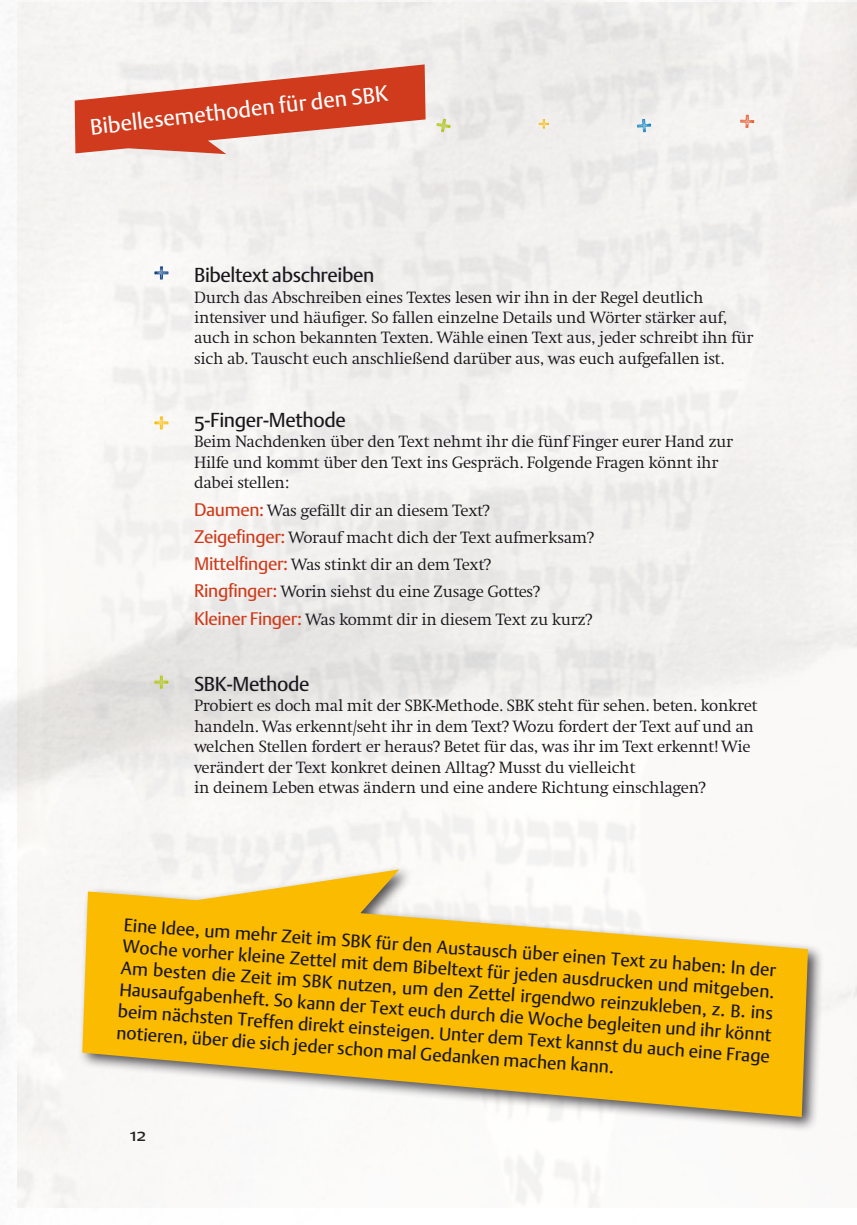
<style>
.page{position:relative;width:857px;height:1225px;background:#fff}
.page>*{position:absolute;margin:0;border:0;box-sizing:border-box;transform-origin:0 0}
.AHA-Text_einfach{font:22px "DTL Argo ST";color:#fff}
.AHA-Zwischenüberschr{font:20px "DTL Argo ST";letter-spacing:-.02em;color:#1a171c}
.t1{font:18px/21.6px "DTL Argo ST";color:#1a171c;text-align:justify}
.AHA-Text_einfach-2{font:300 17px/20.4px "Swift";letter-spacing:-.02em;color:#1a171c}
.s1{font-family:"DTL Argo ST";font-weight:400;font-size:18px;color:#cf3b1c}
</style>
<div class="page">
<img style="left:17px;top:2px;width:839px;height:1206px">
<div style="left:77px;top:865px;width:746px;height:268px;background:#1a171c;opacity:.75"></div>
<svg style="left:82px;top:869px;width:725px;height:248px;fill:#fabb00"></svg>
<svg style="left:75px;top:64px;width:350px;height:90px"></svg>
<svg style="left:154px;top:675px;width:14px;height:14px"></svg>
<svg style="left:154px;top:266px;width:14px;height:13px"></svg>
<svg style="left:154px;top:416px;width:14px;height:13px"></svg>
<p class="AHA-Text_einfach" style="left:89px;top:113px;width:301px;rotate:-6deg">Bibellesemethoden für den SBK</p>
<p class="AHA-Zwischenüberschr" style="left:194px;top:263px;width:182px">Bibeltext abschreiben</p>
<p class="AHA-Text_einfach-2" style="left:194px;top:287px;width:560px">Durch das Abschreiben eines Textes lesen wir ihn in der Regel deutlich intensiver und häufiger. So fallen einzelne Details und Wörter stärker auf, auch in schon bekannten Texten. Wähle einen Text aus, jeder schreibt ihn für sich ab. Tauscht euch anschließend darüber aus, was euch aufgefallen ist.</p>
<p class="AHA-Zwischenüberschr" style="left:194px;top:408px;width:153px">5-Finger-Methode</p>
<p class="AHA-Text_einfach-2" style="left:194px;top:432px;width:540px">Beim Nachdenken über den Text nehmt ihr die fünf Finger eurer Hand zur<br>Hilfe und kommt über den Text ins Gespräch. Folgende Fragen könnt ihr dabei stellen:</p>
<p class="AHA-Text_einfach-2" style="left:194px;top:500px;width:297px"><span class="s1">Daumen:</span> Was gefällt dir an diesem Text?</p>
<p class="AHA-Text_einfach-2" style="left:194px;top:527px;width:401px"><span class="s1">Zeigefinger:</span> Worauf macht dich der Text aufmerksam?</p>
<p class="AHA-Text_einfach-2" style="left:194px;top:554px;width:298px"><span class="s1">Mittelfinger:</span> Was stinkt dir an dem Text?</p>
<p class="AHA-Text_einfach-2" style="left:194px;top:582px;width:347px"><span class="s1">Ringfinger:</span> Worin siehst du eine Zusage Gottes?</p>
<p class="AHA-Text_einfach-2" style="left:194px;top:609px;width:399px"><span class="s1">Kleiner Finger:</span> Was kommt dir in diesem Text zu kurz?</p>
<p class="AHA-Zwischenüberschr" style="left:194px;top:672px;width:117px">SBK-Methode</p>
<p class="AHA-Text_einfach-2" style="left:194px;top:696px;width:565px">Probiert es doch mal mit der SBK-Methode. SBK steht für sehen. beten. konkret handeln. Was erkennt/seht ihr in dem Text? Wozu fordert der Text auf und an welchen Stellen fordert er heraus? Betet für das, was ihr im Text erkennt! Wie verändert der Text konkret deinen Alltag? Musst du vielleicht</p>
<p class="AHA-Text_einfach-2" style="left:194px;top:777px;width:513px">in deinem Leben etwas ändern und eine andere Richtung einschlagen?</p>
<p class="t1" style="left:125px;top:913px;width:655px;rotate:4deg">Eine Idee, um mehr Zeit im SBK für den Austausch über einen Text zu haben: In der Woche vorher kleine Zettel mit dem Bibeltext für jeden ausdrucken und mitgeben.<br>Am besten die Zeit im SBK nutzen, um den Zettel irgendwo reinzukleben, z. B. ins Hausaufgabenheft. So kann der Text euch durch die Woche begleiten und ihr könnt beim nächsten Treffen direkt einsteigen. Unter dem Text kannst du auch eine Frage notieren, über die sich jeder schon mal Gedanken machen kann.</p>
<p class="t1" style="left:130px;top:1123px;width:17px">12</p>
</div>
